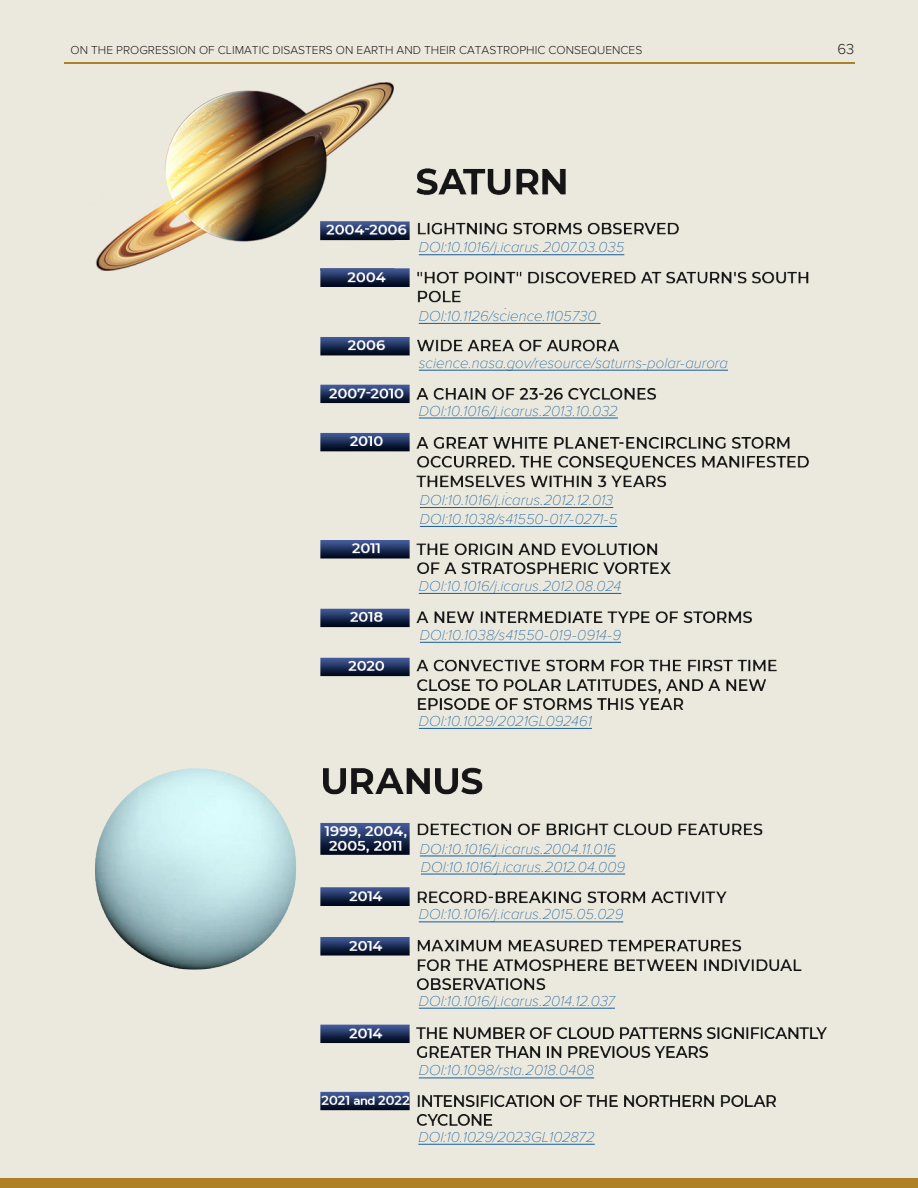
<style>
.page{position:relative;width:918px;height:1188px;background:#ebe9dd}
.page>*{position:absolute;margin:0;border:0;box-sizing:border-box;transform-origin:0 0}
.Сноска{font:italic 100 15px "Proxima Nova";letter-spacing:.005em;color:#175d9e}
.t1{font:300 15px "Proxima Nova";color:#231f20}
.t2{font:300 12px "Proxima Nova";color:#231f20}
</style>
<div class="page">
<img style="left:29px;top:62px;width:868px;height:1117px">
<div style="left:0;top:1179px;width:918px;height:9px;background:#ae8126"></div>
<div style="left:415px;top:240px;width:440px;height:26px;background:#ebe9dd"></div>
<hr style="left:419px;top:254px;width:205px;height:1px;background:#175d9e">
<div style="left:415px;top:309px;width:440px;height:26px;background:#ebe9dd"></div>
<hr style="left:419px;top:323px;width:182px;height:1px;background:#175d9e">
<div style="left:415px;top:404px;width:440px;height:25px;background:#ebe9dd"></div>
<hr style="left:419px;top:418px;width:199px;height:1px;background:#175d9e">
<div style="left:416px;top:493px;width:440px;height:26px;background:#ebe9dd"></div>
<hr style="left:420px;top:507px;width:193px;height:1px;background:#175d9e">
<div style="left:416px;top:512px;width:440px;height:26px;background:#ebe9dd"></div>
<hr style="left:420px;top:526px;width:197px;height:1px;background:#175d9e">
<div style="left:416px;top:628px;width:440px;height:26px;background:#ebe9dd"></div>
<hr style="left:420px;top:642px;width:201px;height:1px;background:#175d9e">
<div style="left:415px;top:579px;width:440px;height:26px;background:#ebe9dd"></div>
<hr style="left:419px;top:593px;width:202px;height:1px;background:#175d9e">
<div style="left:415px;top:714px;width:440px;height:26px;background:#ebe9dd"></div>
<hr style="left:419px;top:728px;width:173px;height:1px;background:#175d9e">
<div style="left:416px;top:842px;width:440px;height:25px;background:#ebe9dd"></div>
<hr style="left:420px;top:856px;width:196px;height:1px;background:#175d9e">
<div style="left:417px;top:860px;width:440px;height:25px;background:#ebe9dd"></div>
<hr style="left:421px;top:874px;width:204px;height:1px;background:#175d9e">
<div style="left:415px;top:994px;width:440px;height:25px;background:#ebe9dd"></div>
<hr style="left:419px;top:1008px;width:196px;height:1px;background:#175d9e">
<div style="left:415px;top:1064px;width:440px;height:25px;background:#ebe9dd"></div>
<hr style="left:419px;top:1078px;width:175px;height:1px;background:#175d9e">
<div style="left:415px;top:908px;width:440px;height:25px;background:#ebe9dd"></div>
<hr style="left:419px;top:922px;width:204px;height:1px;background:#175d9e">
<div style="left:414px;top:1130px;width:441px;height:25px;background:#ebe9dd"></div>
<hr style="left:418px;top:1144px;width:177px;height:1px;background:#175d9e">
<div style="left:415px;top:356px;width:440px;height:25px;background:#ebe9dd"></div>
<hr style="left:419px;top:370px;width:309px;height:1px;background:#175d9e">
<hr style="left:64px;top:62px;width:790px;height:2px;background:#ae8126">
<p class="t2" style="left:71px;top:43px;width:573px">ON THE PROGRESSION OF CLIMATIC DISASTERS ON EARTH AND THEIR CATASTROPHIC CONSEQUENCES</p>
<p class="t1" style="left:838px;top:40px;width:18px">63</p>
<p class="t2" style="left:64px;top:43px;width:574px">ON THE PROGRES ION OF NATURAL DISASTERS ON EARTH AND THEIR CATASTROPHIC CONSEQUENCES</p>
<p class="Сноска" style="left:419px;top:239px;width:207px">DOI:10.1016/j.icarus.2007.03.035</p>
<p class="Сноска" style="left:419px;top:308px;width:179px">DOI:10.1126/science.1105730</p>
<p class="Сноска" style="left:419px;top:354px;width:311px">science.nasa.gov/resource/saturns-polar-aurora</p>
<p class="Сноска" style="left:419px;top:402px;width:201px">DOI:10.1016/j.icarus.2013.10.032</p>
<p class="Сноска" style="left:420px;top:492px;width:195px">DOI:10.1016/j.icarus.2012.12.013</p>
<p class="Сноска" style="left:420px;top:511px;width:199px">DOI:10.1038/s41550-017-0271-5</p>
<p class="Сноска" style="left:419px;top:578px;width:204px">DOI:10.1016/j.icarus.2012.08.024</p>
<p class="Сноска" style="left:420px;top:627px;width:203px">DOI:10.1038/s41550-019-0914-9</p>
<p class="Сноска" style="left:419px;top:713px;width:175px">DOI:10.1029/2021GL092461</p>
<p class="Сноска" style="left:420px;top:840px;width:197px">DOI:10.1016/j.icarus.2004.11.016</p>
<p class="Сноска" style="left:421px;top:858px;width:206px">DOI:10.1016/j.icarus.2012.04.009</p>
<p class="Сноска" style="left:419px;top:906px;width:206px">DOI:10.1016/j.icarus.2015.05.029</p>
<p class="Сноска" style="left:419px;top:992px;width:198px">DOI:10.1016/j.icarus.2014.12.037</p>
<p class="Сноска" style="left:419px;top:1062px;width:177px">DOI:10.1098/rsta.2018.0408</p>
<p class="Сноска" style="left:418px;top:1129px;width:178px">DOI:10.1029/2023GL102872</p>
</div>
